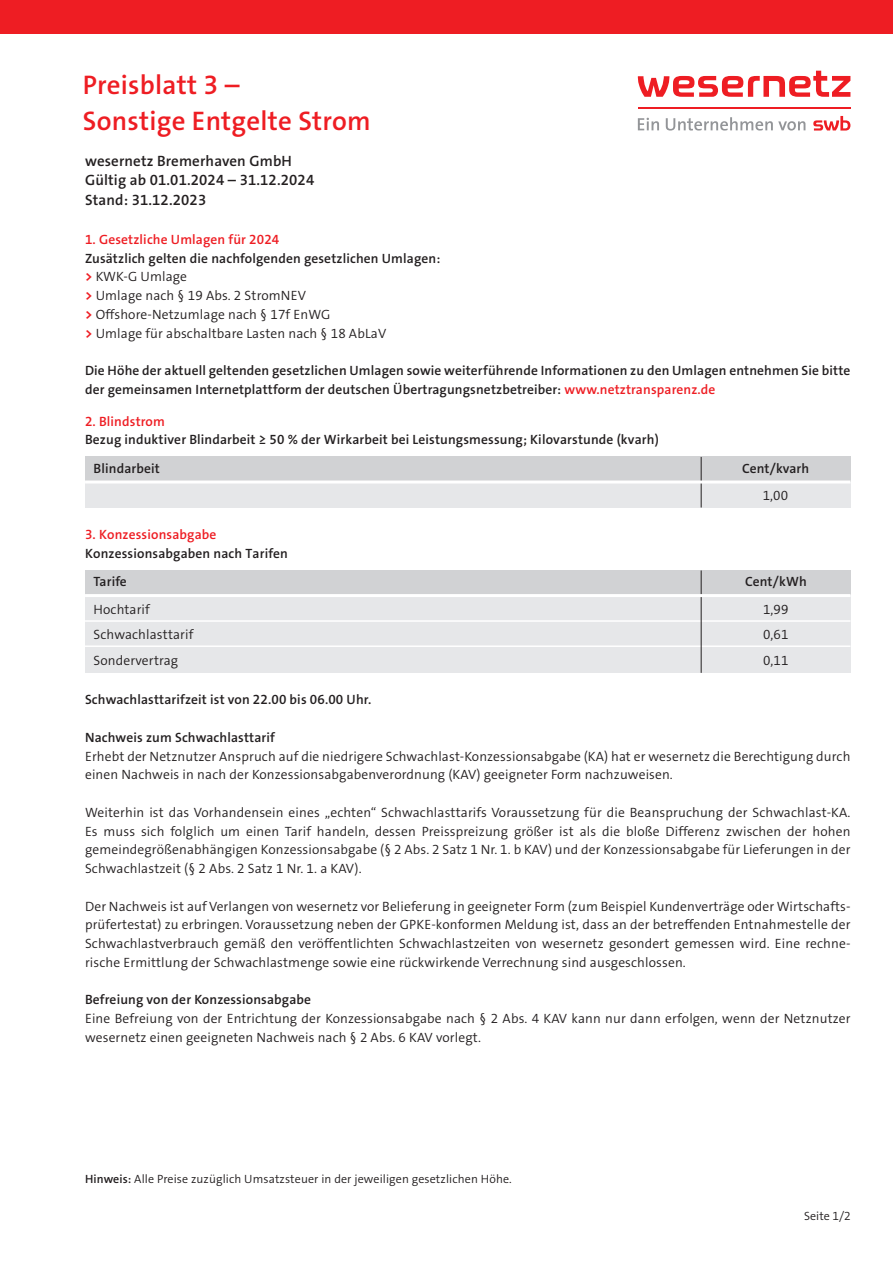
<style>
.page{position:relative;width:893px;height:1263px;background:#fff}
.page>*{position:absolute;margin:0;border:0;box-sizing:border-box;transform-origin:0 0}
.t1{font:27px/36px "The Sans LP6 Se Bld";letter-spacing:.01em;color:#ee1d23}
.t2{font:15px/19.5px "The Sans LP6 Se Bld";letter-spacing:.01em;color:#231f20}
.t3{font:13.5px/18.8px "The Sans LP4 Se Lig";letter-spacing:.01em;color:#231f20}
.t4{font:13.5px/18.8px "The Sans LP6 Se Bld";letter-spacing:.01em;color:#231f20}
.t5{font:13.5px "The Sans LP6 Se Bld";letter-spacing:.01em;color:#ee1d23}
.t6{font:12px "The Sans LP4 Se Lig";letter-spacing:.01em;color:#231f20}
.s1{font-family:"The Sans B W7";font-weight:700;color:#ee1d23}
.s2{color:#ee1d23}
.s3{font-family:"The Sans LP6 Se Bld"}
</style>
<div class="page">
<div style="left:0;top:0;width:893px;height:34px;background:#ee1d23"></div>
<div style="left:85px;top:570px;width:765px;height:25px;background:#d1d2d4"></div>
<div style="left:85px;top:595px;width:765px;height:78px;background:#e6e7e9"></div>
<hr style="left:85px;top:620px;width:765px;height:2px;background:#fff">
<hr style="left:85px;top:645px;width:765px;height:2px;background:#fff">
<hr style="left:701px;top:570px;width:1px;height:103px;background:#231f20">
<hr style="left:85px;top:594px;width:765px;height:3px;background:#fff">
<hr style="left:638px;top:108px;width:212px;height:1px;background:#ee1d23">
<svg style="left:638px;top:118px;width:21px;height:12px"></svg>
<svg style="left:666px;top:117px;width:139px;height:14px"></svg>
<svg style="left:813px;top:116px;width:37px;height:15px"></svg>
<svg style="left:638px;top:71px;width:212px;height:26px"></svg>
<div style="left:85px;top:482px;width:765px;height:25px;background:#e6e7e9"></div>
<div style="left:85px;top:457px;width:765px;height:25px;background:#d1d2d4"></div>
<hr style="left:701px;top:457px;width:1px;height:50px;background:#231f20">
<hr style="left:85px;top:480px;width:765px;height:3px;background:#fff">
<h1 class="t1" style="left:83px;top:67px;width:289px">Preisblatt 3 –<br>Sonstige Entgelte Strom</h1>
<p class="t2" style="left:85px;top:151px;width:231px">wesernetz Bremerhaven GmbH<br>Gültig ab 01.01.2024 – 31.12.2024<br>Stand: 31.12.2023</p>
<p class="t5" style="left:85px;top:231px;width:196px">1. Gesetzliche Umlagen für 2024</p>
<p class="t4" style="left:85px;top:249px;width:357px">Zusätzlich gelten die nachfolgenden gesetzlichen Umlagen:</p>
<p class="t3" style="left:85px;top:268px;width:303px"><span class="s1">&gt;</span> KWK-G Umlage<br><span class="s1">&gt;</span> Umlage nach § 19 Abs. 2 StromNEV<br><span class="s1">&gt;</span> Offshore-Netzumlage nach § 17f EnWG<br><span class="s1">&gt;</span> Umlage für abschaltbare Lasten nach § 18 AbLaV</p>
<p class="t4" style="left:85px;top:361px;width:767px">Die Höhe der aktuell geltenden gesetzlichen Umlagen sowie weiterführende Informationen zu den Umlagen entnehmen Sie bitte der gemeinsamen Internetplattform der deutschen Übertragungsnetzbetreiber: <span class="s2">www.netztransparenz.de</span></p>
<p class="t5" style="left:85px;top:412px;width:81px">2. Blindstrom</p>
<p class="t4" style="left:85px;top:431px;width:575px">Bezug induktiver Blindarbeit ≥ 50 % der Wirkarbeit bei Leistungsmessung; Kilovarstunde (kvarh)</p>
<p class="t4" style="left:94px;top:460px;width:68px">Blindarbeit</p>
<p class="t4" style="left:742px;top:460px;width:69px">Cent/kvarh</p>
<p class="t3" style="left:763px;top:486px;width:27px">1,00</p>
<p class="t5" style="left:85px;top:525px;width:133px">3. Konzessionsabgabe</p>
<p class="t4" style="left:85px;top:544px;width:204px">Konzessionsabgaben nach Tarifen</p>
<p class="t4" style="left:94px;top:572px;width:35px">Tarife</p>
<p class="t4" style="left:745px;top:572px;width:63px">Cent/kWh</p>
<p class="t3" style="left:94px;top:597px;width:101px;line-height:25.2px">Hochtarif<br>Schwachlasttarif<br>Sondervertrag</p>
<p class="t3" style="left:763px;top:597px;width:27px;line-height:25.2px;text-align:justify">1,99<br>0,61<br>0,11</p>
<p class="t4" style="left:85px;top:691px;width:288px">Schwachlasttarifzeit ist von 22.00 bis 06.00 Uhr.</p>
<p class="t4" style="left:85px;top:728px;width:191px">Nachweis zum Schwachlasttarif</p>
<p class="t3" style="left:85px;top:747px;width:767px">Erhebt der Netznutzer Anspruch auf die niedrigere Schwachlast-Konzessionsabgabe (KA) hat er wesernetz die Berechtigung durch einen Nachweis in nach der Konzessionsabgabenverordnung (KAV) geeigneter Form nachzuweisen.</p>
<p class="t3" style="left:85px;top:803px;width:767px;text-align:justify">Weiterhin ist das Vorhandensein eines „echten“ Schwachlasttarifs Voraussetzung für die Beanspruchung der Schwachlast-KA.<br>Es muss sich folglich um einen Tarif handeln, dessen Preisspreizung größer ist als die bloße Differenz zwischen der hohen gemeindegrößenabhängigen Konzessionsabgabe (§ 2 Abs. 2 Satz 1 Nr. 1. b KAV) und der Konzessionsabgabe für Lieferungen in der Schwachlastzeit (§ 2 Abs. 2 Satz 1 Nr. 1. a KAV).</p>
<p class="t3" style="left:85px;top:897px;width:767px;text-align:justify">Der Nachweis ist auf Verlangen von wesernetz vor Belieferung in geeigneter Form (zum Beispiel Kundenverträge oder Wirtschafts&shy;prüfertestat) zu erbringen. Voraussetzung neben der GPKE-konformen Meldung ist, dass an der betreffenden Entnahmestelle der Schwachlastverbrauch gemäß den veröffentlichten Schwachlastzeiten von wesernetz gesondert gemessen wird. Eine rechne&shy;rische Ermittlung der Schwachlastmenge sowie eine rückwirkende Verrechnung sind ausgeschlossen.</p>
<p class="t4" style="left:85px;top:991px;width:228px">Befreiung von der Konzessionsabgabe</p>
<p class="t3" style="left:85px;top:1009px;width:767px">Eine Befreiung von der Entrichtung der Konzessionsabgabe nach § 2 Abs. 4 KAV kann nur dann erfolgen, wenn der Netznutzer wesernetz einen geeigneten Nachweis nach § 2 Abs. 6 KAV vorlegt.</p>
<p class="t6" style="left:85px;top:1171px;width:428px"><span class="s3">Hinweis:</span> Alle Preise zuzüglich Umsatzsteuer in der jeweiligen gesetzlichen Höhe.</p>
<p class="t6" style="left:804px;top:1209px;width:48px">Seite 1/2</p>
</div>
